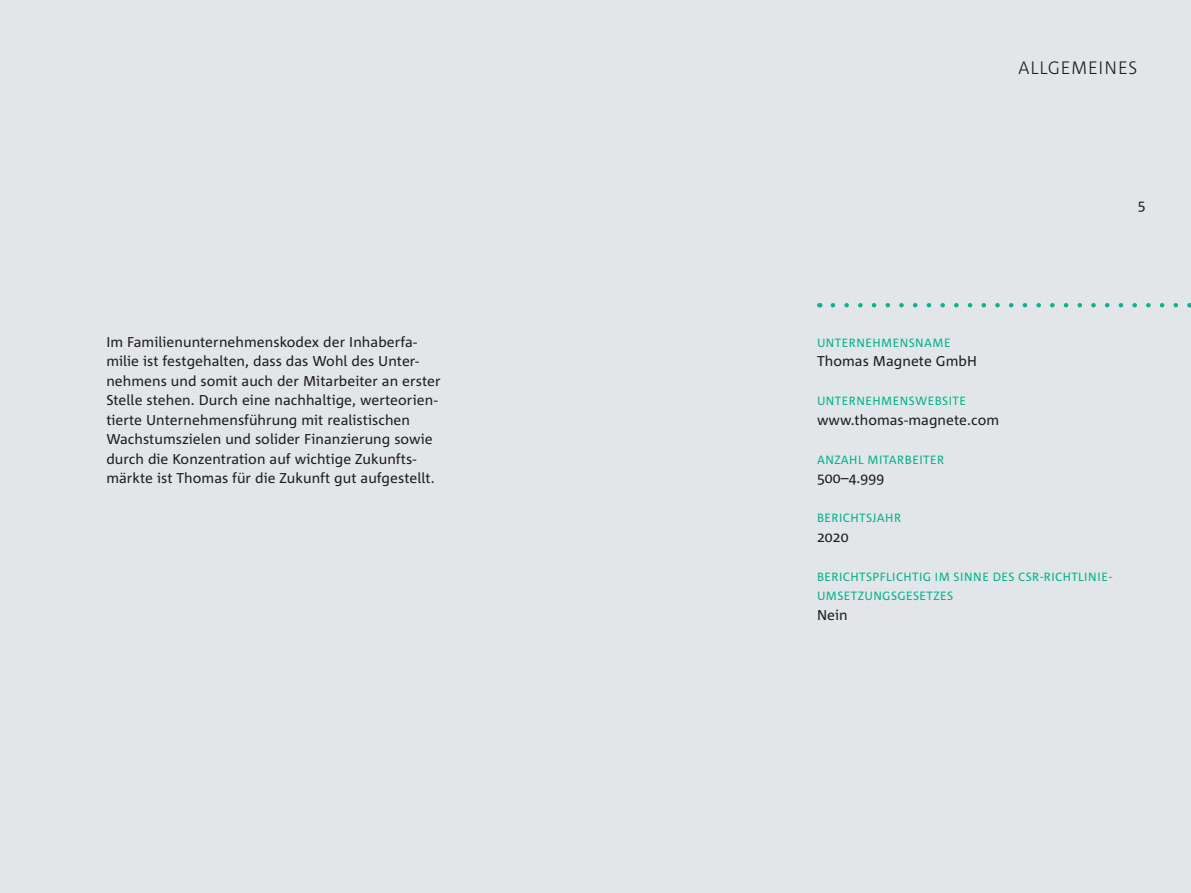
<style>
.page{position:relative;width:1191px;height:893px;background:#e3e6e8}
.page>*{position:absolute;margin:0;border:0;box-sizing:border-box;transform-origin:0 0}
.t1{font:300 18px "Corpid E1 s";letter-spacing:.005em;color:#231f20}
.t2{font:14.25px/19.5px "Corpid E1 s";letter-spacing:.005em;color:#231f20}
.t3{font:12px/19.5px "Corpid E1 s";letter-spacing:.005em;color:#0ab38d}
</style>
<div class="page">
<svg style="left:833px;top:303px;width:358px;height:4px"></svg>
<p class="t1" style="left:1018px;top:56px;width:121px">ALLGEMEINES</p>
<p class="t2" style="left:1137px;top:195px;width:9px">5</p>
<p class="t2" style="left:106px;top:331px;width:336px">Im Familienunternehmenskodex der Inhaberfa&shy;milie ist festgehalten, dass das Wohl des Unter&shy;nehmens und somit auch der Mitarbeiter an erster Stelle stehen. Durch eine nachhaltige, werteorien&shy;tierte Unternehmensführung mit realistischen Wachstumszielen und solider Finanzierung sowie durch die Konzentration auf wichtige Zukunfts&shy;märkte ist Thomas für die Zukunft gut aufgestellt.</p>
<p class="t3" style="left:817px;top:332px;width:136px">UNTERNEHMENSNAME</p>
<p class="t2" style="left:817px;top:351px;width:161px">Thomas Magnete GmbH</p>
<p class="t3" style="left:817px;top:391px;width:151px">UNTERNEHMENSWEBSITE</p>
<p class="t2" style="left:817px;top:409px;width:184px">www.thomas-magnete.com</p>
<p class="t3" style="left:817px;top:449px;width:129px">ANZAHL MITARBEITER</p>
<p class="t2" style="left:817px;top:468px;width:69px">500–4.999</p>
<p class="t3" style="left:817px;top:508px;width:86px">BERICHTSJAHR</p>
<p class="t2" style="left:817px;top:526px;width:33px">2020</p>
<p class="t3" style="left:817px;top:566px;width:297px">BERICHTSPFLICHTIG IM SINNE DES CSR-RICHTLINIE-<br>UMSETZUNGSGESETZES</p>
<p class="t2" style="left:817px;top:604px;width:32px">Nein</p>
</div>
